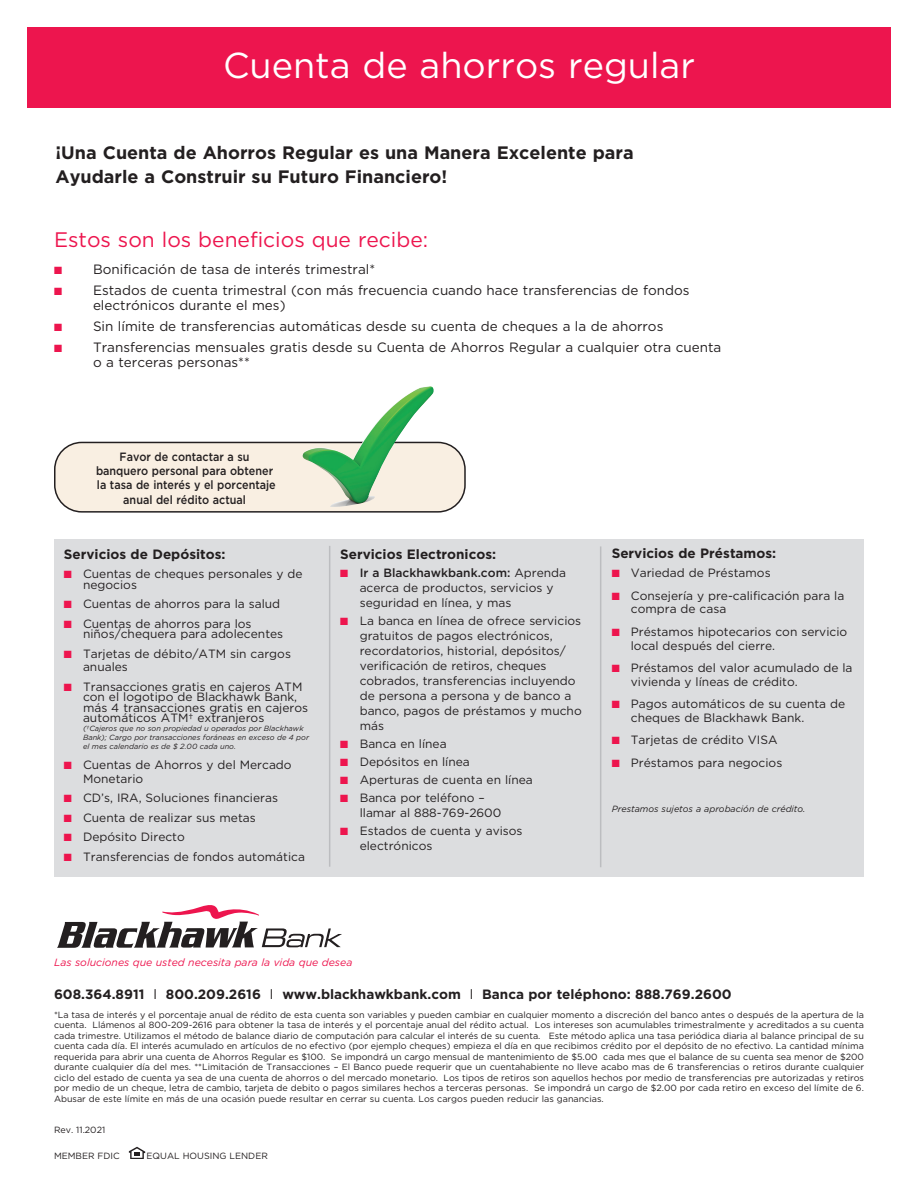
<style>
.page{position:relative;width:918px;height:1188px;background:#fff}
.page>*{position:absolute;margin:0;border:0;box-sizing:border-box;transform-origin:0 0}
.t1{font:36px "Gotham";color:#fff}
.t2{font:21px "Gotham";color:#ed154e}
.t3{font:700 18px/24px "Gotham";color:#231f20}
.t4{font:13.5px "Gotham";color:#231f20}
.t5{font:700 13.5px "Gotham";color:#231f20}
.t6{font:12px/15px "Gotham";color:#231f20}
.t7{font:500 12px "Gotham";color:#231f20;scale:.9 1}
.t8{font:italic 10.5px "Gotham";color:#ed154e}
.t9{font:9px/10.5px "Gotham";color:#231f20;text-align:justify}
.t10{font:italic 9px "Gotham";color:#231f20}
.t11{font:italic 7.5px/9px "Gotham";color:#231f20}
.s1{color:#ed154e}
.s2{font-weight:500}
.s3{font-weight:400}
</style>
<div class="page">
<svg style="left:129px;top:1147px;width:16px;height:12px"></svg>
<div style="left:55px;top:442px;width:410px;height:70px;background:#f9efe2;border-radius:27px"></div>
<div style="left:54px;top:442px;width:412px;height:71px;border:2px solid #231f20;border-radius:27px"></div>
<img style="left:302px;top:386px;width:132px;height:121px">
<svg style="left:57px;top:905px;width:285px;height:43px"></svg>
<div style="left:27px;top:27px;width:864px;height:81px;background:#ed154e"></div>
<div style="left:54px;top:539px;width:810px;height:338px;background:#dcdddf"></div>
<hr style="left:329px;top:546px;width:1px;height:321px;background:#bcbdc0">
<hr style="left:600px;top:546px;width:1px;height:321px;background:#bcbdc0">
<p class="t1" style="left:223px;top:45px;width:473px">Cuenta de ahorros regular</p>
<p class="t3" style="left:56px;top:140px;width:580px">¡Una Cuenta de Ahorros Regular es una Manera Excelente para<br>Ayudarle a Construir su Futuro Financiero!</p>
<p class="t2" style="left:54px;top:228px;width:376px">Estos son los beneficios que recibe:</p>
<p class="t4" style="left:54px;top:262px;width:323px"><span class="s1">■</span> Bonificación de tasa de interés trimestral*</p>
<p class="t4" style="left:54px;top:283px;width:637px"><span class="s1">■</span> Estados de cuenta trimestral (con más frecuencia cuando hace transferencias de fondos</p>
<p class="t4" style="left:93px;top:298px;width:194px">electrónicos durante el mes)</p>
<p class="t4" style="left:54px;top:319px;width:611px"><span class="s1">■</span> Sin límite de transferencias automáticas desde su cuenta de cheques a la de ahorros</p>
<p class="t4" style="left:54px;top:340px;width:669px"><span class="s1">■</span> Transferencias mensuales gratis desde su Cuenta de Ahorros Regular a cualquier otra cuenta</p>
<p class="t4" style="left:93px;top:355px;width:158px">o a terceras personas**</p>
<p class="t7" style="left:120px;top:450px;width:146px">Favor de contactar a su</p>
<p class="t7" style="left:96px;top:464px;width:198px">banquero personal para obtener</p>
<p class="t7" style="left:97px;top:478px;width:200px">la tasa de interés y el porcentaje</p>
<p class="t7" style="left:123px;top:493px;width:138px">anual del rédito actual</p>
<p class="t5" style="left:64px;top:546px;width:163px">Servicios de Depósitos:</p>
<p class="t6" style="left:64px;top:566px;width:240px"><span class="s1">■</span> Cuentas de cheques personales y de</p>
<p class="t6" style="left:83px;top:577px;width:55px">negocios</p>
<p class="t6" style="left:64px;top:596px;width:218px"><span class="s1">■</span> Cuentas de ahorros para la salud</p>
<p class="t6" style="left:64px;top:616px;width:189px"><span class="s1">■</span> Cuentas de ahorros para los</p>
<p class="t6" style="left:83px;top:626px;width:202px">niños/chequera para adolecentes</p>
<p class="t6" style="left:64px;top:646px;width:229px"><span class="s1">■</span> Tarjetas de débito/ATM sin cargos</p>
<p class="t6" style="left:83px;top:659px;width:46px">anuales</p>
<p class="t6" style="left:64px;top:679px;width:240px"><span class="s1">■</span> Transacciones gratis en cajeros ATM</p>
<p class="t6" style="left:83px;top:690px;width:216px">con el logotipo de Blackhawk Bank,</p>
<p class="t6" style="left:83px;top:700px;width:227px">más 4 transacciones gratis en cajeros</p>
<p class="t6" style="left:83px;top:711px;width:183px">automáticos ATM† extranjeros</p>
<p class="t11" style="left:83px;top:724px;width:222px">(†Cajeros que no son propiedad u operados por Blackhawk</p>
<p class="t11" style="left:83px;top:733px;width:228px">Bank); Cargo por transacciones foráneas en exceso de 4 por el mes calendario es de $ 2.00 cada uno.</p>
<p class="t6" style="left:64px;top:757px;width:229px"><span class="s1">■</span> Cuentas de Ahorros y del Mercado</p>
<p class="t6" style="left:83px;top:771px;width:62px">Monetario</p>
<p class="t6" style="left:64px;top:790px;width:216px"><span class="s1">■</span> CD’s, IRA, Soluciones financieras</p>
<p class="t6" style="left:64px;top:810px;width:193px"><span class="s1">■</span> Cuenta de realizar sus metas</p>
<p class="t6" style="left:64px;top:829px;width:122px"><span class="s1">■</span> Depósito Directo</p>
<p class="t6" style="left:64px;top:849px;width:243px"><span class="s1">■</span> Transferencias de fondos automática</p>
<p class="t5" style="left:340px;top:547px;width:157px">Servicios Electronicos:</p>
<p class="t6" style="left:360px;top:565px;width:208px;text-indent:-20px"><span class="s1">■</span> <span class="s2">Ir a Blackhawkbank.com:</span> Aprenda acerca de productos, servicios y seguridad en línea, y mas</p>
<p class="t6" style="left:360px;top:613px;width:224px;text-indent:-20px"><span class="s1">■</span> La banca en línea de ofrece servicios gratuitos de pagos electrónicos, recordatorios, historial, depósitos/ verificación de retiros, cheques cobrados, transferencias incluyendo de persona a persona y de banco a banco, pagos de préstamos y mucho más</p>
<p class="t6" style="left:340px;top:736px;width:108px"><span class="s1">■</span> Banca en línea</p>
<p class="t6" style="left:340px;top:754px;width:131px"><span class="s1">■</span> Depósitos en línea</p>
<p class="t6" style="left:340px;top:772px;width:194px"><span class="s1">■</span> Aperturas de cuenta en línea</p>
<p class="t6" style="left:340px;top:790px;width:146px"><span class="s1">■</span> Banca por teléfono –</p>
<p class="t6" style="left:360px;top:805px;width:143px">llamar al 888-769-2600</p>
<p class="t6" style="left:360px;top:823px;width:164px;text-indent:-20px"><span class="s1">■</span> Estados de cuenta y avisos electrónicos</p>
<p class="t5" style="left:612px;top:545px;width:166px">Servicios de Préstamos:</p>
<p class="t6" style="left:612px;top:565px;width:160px"><span class="s1">■</span> Variedad de Préstamos</p>
<p class="t6" style="left:612px;top:588px;width:234px"><span class="s1">■</span> Consejería y pre-calificación para la</p>
<p class="t6" style="left:631px;top:602px;width:97px">compra de casa</p>
<p class="t6" style="left:612px;top:624px;width:237px"><span class="s1">■</span> Préstamos hipotecarios con servicio</p>
<p class="t6" style="left:631px;top:638px;width:146px">local después del cierre.</p>
<p class="t6" style="left:612px;top:660px;width:242px"><span class="s1">■</span> Préstamos del valor acumulado de la</p>
<p class="t6" style="left:631px;top:674px;width:169px">vivienda y líneas de crédito.</p>
<p class="t6" style="left:612px;top:696px;width:235px"><span class="s1">■</span> Pagos automáticos de su cuenta de</p>
<p class="t6" style="left:631px;top:710px;width:175px">cheques de Blackhawk Bank.</p>
<p class="t6" style="left:612px;top:732px;width:167px"><span class="s1">■</span> Tarjetas de crédito VISA</p>
<p class="t6" style="left:612px;top:755px;width:172px"><span class="s1">■</span> Préstamos para negocios</p>
<p class="t10" style="left:612px;top:804px;width:195px">Prestamos sujetos a aprobación de crédito.</p>
<p class="t8" style="left:54px;top:957px;width:300px">Las soluciones que usted necesita para la vida que desea</p>
<p class="t5" style="left:54px;top:986px;width:679px">608.364.8911 <span class="s3">l</span> 800.209.2616 <span class="s3">l</span> www.blackhawkbank.com <span class="s3">l</span> Banca por teléphono: 888.769.2600</p>
<p class="t9" style="left:54px;top:1009px;width:812px">*La tasa de interés y el porcentaje anual de rédito de esta cuenta son variables y pueden cambiar en cualquier momento a discreción del banco antes o después de la apertura de la cuenta. Llámenos al 800-209-2616 para obtener la tasa de interés y el porcentaje anual del rédito actual. Los intereses son acumulables trimestralmente y acreditados a su cuenta cada trimestre. Utilizamos el método de balance diario de computación para calcular el interés de su cuenta. Este método aplica una tasa periódica diaria al balance principal de su cuenta cada día. El interés acumulado en artículos de no efectivo (por ejemplo cheques) empieza el día en que recibimos crédito por el depósito de no efectivo. La cantidad mínima requerida para abrir una cuenta de Ahorros Regular es $100. Se impondrá un cargo mensual de mantenimiento de $5.00 cada mes que el balance de su cuenta sea menor de $200 durante cualquier día del mes. **Limitación de Transacciones – El Banco puede requerir que un cuentahabiente no lleve acabo mas de 6 transferencias o retiros durante cualquier ciclo del estado de cuenta ya sea de una cuenta de ahorros o del mercado monetario. Los tipos de retiros son aquellos hechos por medio de transferencias pre autorizadas y retiros por medio de un cheque, letra de cambio, tarjeta de debito o pagos similares hechos a terceras personas. Se impondrá un cargo de $2.00 por cada retiro en exceso del límite de 6.<br>Abusar de este límite en más de una ocasión puede resultar en cerrar su cuenta. Los cargos pueden reducir las ganancias.</p>
<p class="t9" style="left:54px;top:1125px;width:53px">Rev. 11.2021</p>
<p class="t9" style="left:54px;top:1151px;width:67px">MEMBER FDIC</p>
<p class="t9" style="left:147px;top:1151px;width:123px">EQUAL HOUSING LENDER</p>
</div>
